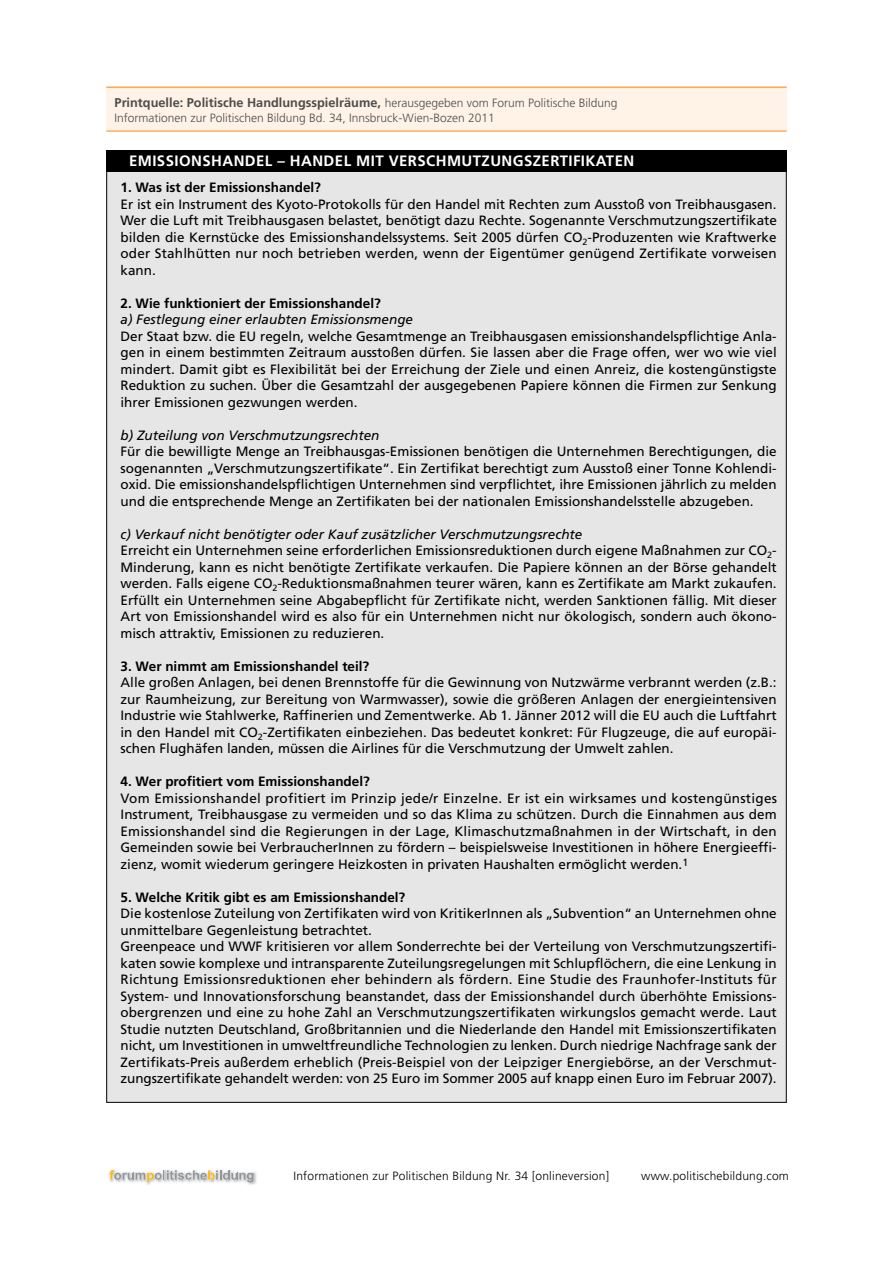
<style>
.page{position:relative;width:893px;height:1263px;background:#fff}
.page>*{position:absolute;margin:0;border:0;box-sizing:border-box;transform-origin:0 0}
.t1{font:700 15px "Frutiger";letter-spacing:.03em;color:#fff}
.t2{font:13.5px/16.5px "Frutiger";color:#000;text-align:justify}
.t3{font:700 13.5px "Frutiger";color:#000}
.t4{font:italic 13.5px "Frutiger";color:#000}
.t5{font:700 12.75px "Frutiger";color:#4d4d4d}
.t6{font:300 12px "Frutiger";letter-spacing:.02em;color:#000}
.t7{font:300 12px "Frutiger";color:#4d4d4d}
.s1{font-weight:300;font-size:12px}
.s2{font-style:italic}
</style>
<div class="page">
<img style="left:248px;top:1172px;width:9px;height:13px">
<svg style="left:109px;top:1170px;width:144px;height:14px"></svg>
<div style="left:106px;top:87px;width:681px;height:43px;background:#fff2e6"></div>
<hr style="left:106px;top:131px;width:681px;height:1px;background:#ff8008">
<hr style="left:106px;top:87px;width:681px;height:1px;background:#ff8008">
<div style="left:107px;top:151px;width:679px;height:951px;background:#e6e6e6"></div>
<div style="left:106px;top:150px;width:681px;height:22px;background:#000"></div>
<p class="t5" style="left:115px;top:95px;width:504px">Printquelle: Politische Handlungsspielräume, <span class="s1">herausgegeben vom Forum Politische Bildung</span></p>
<p class="t7" style="left:115px;top:111px;width:382px">Informationen zur Politischen Bildung Bd. 34, Innsbruck-Wien-Bozen 2011</p>
<p class="t1" style="left:129px;top:152px;width:507px">EMISSIONSHANDEL – HANDEL MIT VERSCHMUTZUNGSZERTIFIKATEN</p>
<p class="t3" style="left:121px;top:179px;width:202px">1. Was ist der Emissionshandel?</p>
<p class="t2" style="left:121px;top:196px;width:658px">Er ist ein Instrument des Kyoto-Protokolls für den Handel mit Rechten zum Ausstoß von Treibhausgasen.<br>Wer die Luft mit Treibhausgasen belastet, benötigt dazu Rechte. Sogenannte Verschmutzungszertifikate bilden die Kernstücke des Emissionshandelssystems. Seit 2005 dürfen CO<sub>2</sub>-Produzenten wie Kraftwerke oder Stahlhütten nur noch betrieben werden, wenn der Eigentümer genügend Zertifikate vorweisen kann.</p>
<p class="t3" style="left:121px;top:295px;width:262px">2. Wie funktioniert der Emissionshandel?</p>
<p class="t4" style="left:121px;top:312px;width:294px">a) Festlegung einer erlaubten Emissionsmenge</p>
<p class="t2" style="left:121px;top:328px;width:658px">Der Staat bzw. die EU regeln, welche Gesamtmenge an Treibhausgasen emissionshandelspflichtige Anla&shy;gen in einem bestimmten Zeitraum ausstoßen dürfen. Sie lassen aber die Frage offen, wer wo wie viel mindert. Damit gibt es Flexibilität bei der Erreichung der Ziele und einen Anreiz, die kostengünstigste Reduktion zu suchen. Über die Gesamtzahl der ausgegebenen Papiere können die Firmen zur Senkung ihrer Emissionen gezwungen werden.</p>
<p class="t4" style="left:121px;top:427px;width:260px">b) Zuteilung von Verschmutzungsrechten</p>
<p class="t2" style="left:121px;top:443px;width:658px">Für die bewilligte Menge an Treibhausgas-Emissionen benötigen die Unternehmen Berechtigungen, die sogenannten „Verschmutzungszertifikate“. Ein Zertifikat berechtigt zum Ausstoß einer Tonne Kohlendi&shy;oxid. Die emissionshandelspflichtigen Unternehmen sind verpflichtet, ihre Emissionen jährlich zu melden und die entsprechende Menge an Zertifikaten bei der nationalen Emissionshandelsstelle abzugeben.</p>
<p class="t2" style="left:121px;top:526px;width:658px;text-align:left"><span class="s2">c) Verkauf nicht benötigter oder Kauf zusätzlicher Verschmutzungsrechte<br></span>Erreicht ein Unternehmen seine erforderlichen Emissionsreduktionen durch eigene Maßnahmen zur CO<sub>2</sub>- Minderung, kann es nicht benötigte Zertifikate verkaufen. Die Papiere können an der Börse gehandelt werden. Falls eigene CO<sub>2</sub>-Reduktionsmaßnahmen teurer wären, kann es Zertifikate am Markt zukaufen.<br>Erfüllt ein Unternehmen seine Abgabepflicht für Zertifikate nicht, werden Sanktionen fällig. Mit dieser Art von Emissionshandel wird es also für ein Unternehmen nicht nur ökologisch, sondern auch ökono&shy;misch attraktiv, Emissionen zu reduzieren.</p>
<p class="t3" style="left:121px;top:658px;width:250px">3. Wer nimmt am Emissionshandel teil?</p>
<p class="t2" style="left:121px;top:674px;width:658px">Alle großen Anlagen, bei denen Brennstoffe für die Gewinnung von Nutzwärme verbrannt werden (z.B.: zur Raumheizung, zur Bereitung von Warmwasser), sowie die größeren Anlagen der energieintensiven Industrie wie Stahlwerke, Raffinerien und Zementwerke. Ab 1. Jänner 2012 will die EU auch die Luftfahrt in den Handel mit CO<sub>2</sub>-Zertifikaten einbeziehen. Das bedeutet konkret: Für Flugzeuge, die auf europäi&shy;schen Flughäfen landen, müssen die Airlines für die Verschmutzung der Umwelt zahlen.</p>
<p class="t3" style="left:121px;top:773px;width:251px">4. Wer profitiert vom Emissionshandel?</p>
<p class="t2" style="left:121px;top:790px;width:658px">Vom Emissionshandel profitiert im Prinzip jede/r Einzelne. Er ist ein wirksames und kostengünstiges Instrument, Treibhausgase zu vermeiden und so das Klima zu schützen. Durch die Einnahmen aus dem Emissionshandel sind die Regierungen in der Lage, Klimaschutzmaßnahmen in der Wirtschaft, in den Gemeinden sowie bei VerbraucherInnen zu fördern – beispielsweise Investitionen in höhere Energieeffi&shy;zienz, womit wiederum geringere Heizkosten in privaten Haushalten ermöglicht werden.<sup>1</sup></p>
<p class="t3" style="left:121px;top:889px;width:286px">5. Welche Kritik gibt es am Emissionshandel?</p>
<p class="t2" style="left:121px;top:905px;width:658px;text-align:left">Die kostenlose Zuteilung von Zertifikaten wird von KritikerInnen als „Subvention“ an Unternehmen ohne unmittelbare Gegenleistung betrachtet.<br>Greenpeace und WWF kritisieren vor allem Sonderrechte bei der Verteilung von Verschmutzungszertifi&shy;katen sowie komplexe und intransparente Zuteilungsregelungen mit Schlupflöchern, die eine Lenkung in Richtung Emissionsreduktionen eher behindern als fördern. Eine Studie des Fraunhofer-Instituts für System- und Innovationsforschung beanstandet, dass der Emissionshandel durch überhöhte Emissions&shy;obergrenzen und eine zu hohe Zahl an Verschmutzungszertifikaten wirkungslos gemacht werde. Laut Studie nutzten Deutschland, Großbritannien und die Niederlande den Handel mit Emissionszertifikaten nicht, um Investitionen in umweltfreundliche Technologien zu lenken. Durch niedrige Nachfrage sank der Zertifikats-Preis außerdem erheblich (Preis-Beispiel von der Leipziger Energiebörse, an der Verschmut&shy;zungszertifikate gehandelt werden: von 25 Euro im Sommer 2005 auf knapp einen Euro im Februar 2007).</p>
<p class="t6" style="left:293px;top:1169px;width:317px">Informationen zur Politischen Bildung Nr. 34 [onlineversion]</p>
<p class="t6" style="left:641px;top:1169px;width:149px">www.politischebildung.com</p>
</div>
